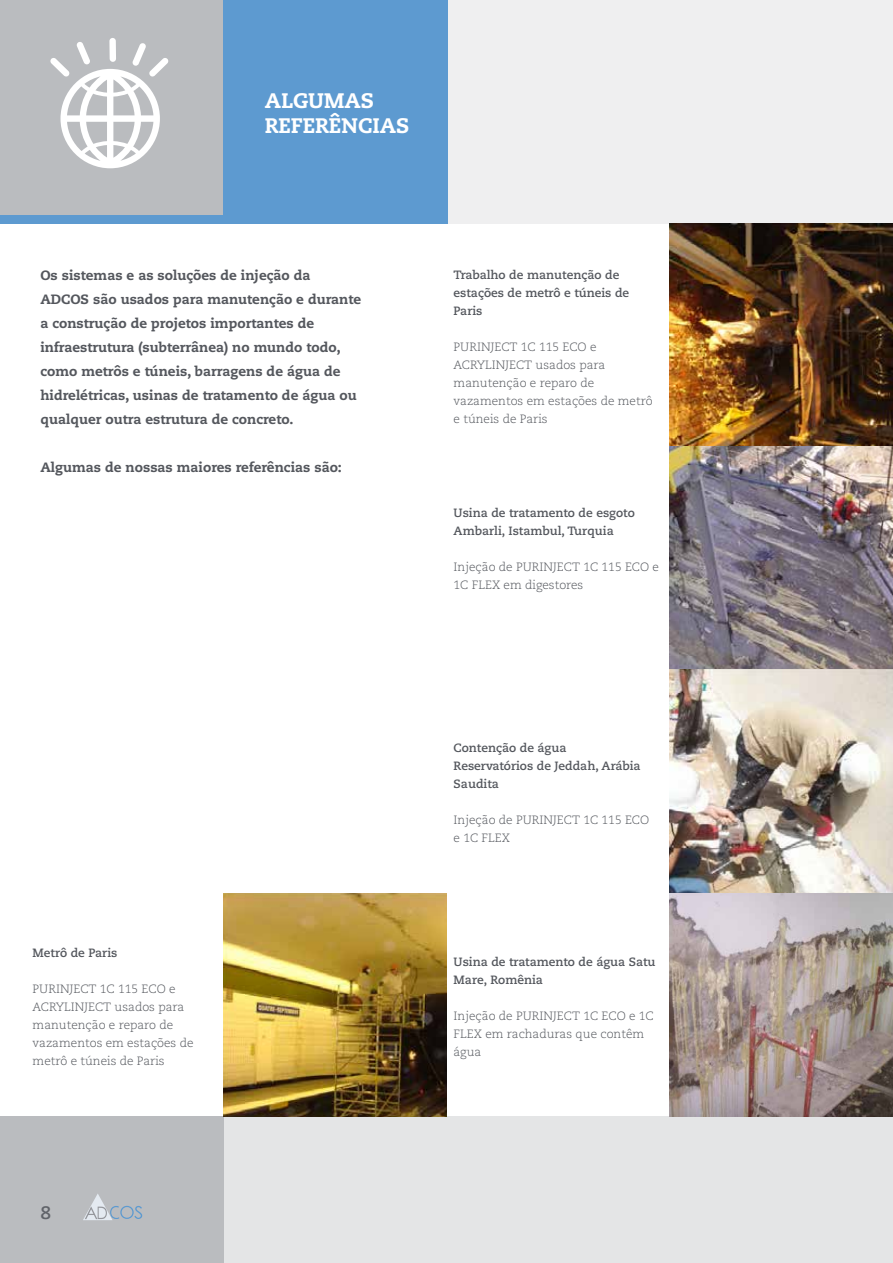
<style>
.page{position:relative;width:893px;height:1263px;background:#fff}
.page>*{position:absolute;margin:0;border:0;box-sizing:border-box;transform-origin:0 0}
.t1{font:800 21px/25.2px "Caecilia LT Std";color:#fff}
.t2{font:700 18px "Caecilia LT Std";color:#606369}
.t3{font:800 13.5px/24px "Caecilia LT Std";color:#54575d}
.t4{font:300 12px/18px "Caecilia LT Std";color:#54575d}
.t5{font:700 12px/18px "Caecilia LT Std";color:#54575d}
</style>
<div class="page">
<div style="left:0;top:0;width:893px;height:223px;background:#efeff0"></div>
<div style="left:0;top:1116px;width:893px;height:147px;background:#e4e5e6"></div>
<div style="left:0;top:1116px;width:223px;height:147px;background:#babcbf"></div>
<div style="left:0;top:0;width:223px;height:223px;background:#babcbf"></div>
<div style="left:0;top:215px;width:223px;height:8px;background:#5d9ad0"></div>
<svg style="left:50px;top:38px;width:119px;height:130px"></svg>
<img style="left:223px;top:893px;width:223px;height:223px">
<img style="left:670px;top:223px;width:223px;height:893px">
<div style="left:223px;top:0;width:225px;height:223px;background:#5d9ad0"></div>
<svg style="left:83px;top:1194px;width:59px;height:26px"></svg>
<h1 class="t1" style="left:265px;top:88px;width:146px">ALGUMAS<br>REFERÊNCIAS</h1>
<p class="t3" style="left:40px;top:263px;width:322px">Os sistemas e as soluções de injeção da ADCOS são usados para manutenção e durante a construção de projetos importantes de infraestrutura (subterrânea) no mundo todo, como metrôs e túneis, barragens de água de hidrelétricas, usinas de tratamento de água ou qualquer outra estrutura de concreto.</p>
<p class="t3" style="left:40px;top:455px;width:303px">Algumas de nossas maiores referências são:</p>
<p class="t5" style="left:454px;top:266px;width:177px">Trabalho de manutenção de estações de metrô e túneis de<br>Paris</p>
<p class="t4" style="left:454px;top:338px;width:200px">PURINJECT 1C 115 ECO e<br>ACRYLINJECT usados para manutenção e reparo de vazamentos em estações de metrô e túneis de Paris</p>
<p class="t5" style="left:454px;top:504px;width:183px">Usina de tratamento de esgoto<br>Ambarli, Istambul, Turquia</p>
<p class="t4" style="left:454px;top:558px;width:207px">Injeção de PURINJECT 1C 115 ECO e<br>1C FLEX em digestores</p>
<p class="t5" style="left:33px;top:944px;width:86px">Metrô de Paris</p>
<p class="t4" style="left:33px;top:980px;width:162px">PURINJECT 1C 115 ECO e<br>ACRYLINJECT usados para manutenção e reparo de vazamentos em estações de metrô e túneis de Paris</p>
<h2 class="t2" style="left:40px;top:1202px;width:12px">8</h2>
<p class="t5" style="left:454px;top:739px;width:189px">Contenção de água<br>Reservatórios de Jeddah, Arábia<br>Saudita</p>
<p class="t4" style="left:454px;top:811px;width:197px">Injeção de PURINJECT 1C 115 ECO e 1C FLEX</p>
<p class="t5" style="left:454px;top:953px;width:203px">Usina de tratamento de água Satu<br>Mare, Romênia</p>
<p class="t4" style="left:454px;top:1007px;width:202px">Injeção de PURINJECT 1C ECO e 1C<br>FLEX em rachaduras que contêm água</p>
</div>
